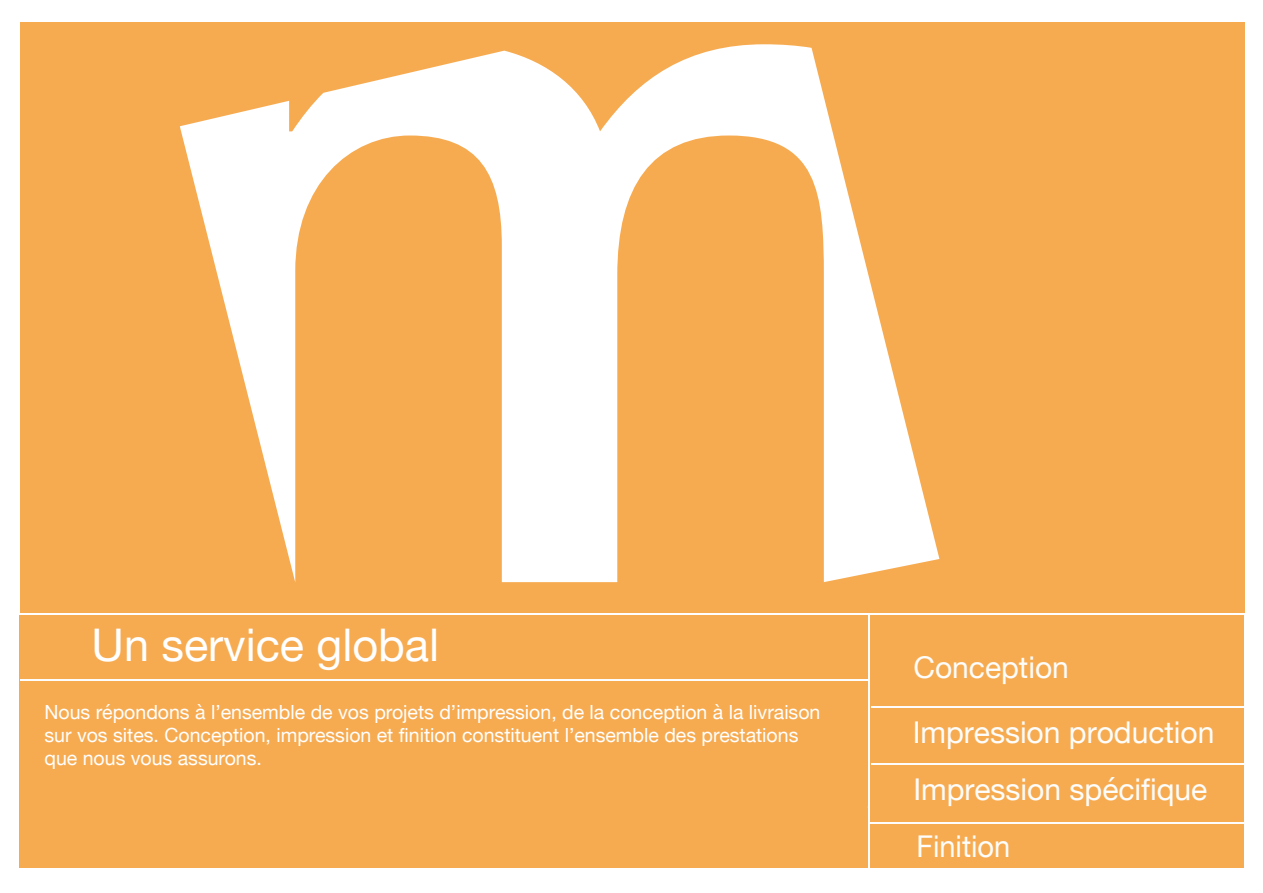
<style>
.page{position:relative;width:1263px;height:893px;background:#fff}
.page>*{position:absolute;margin:0;border:0;box-sizing:border-box;transform-origin:0 0}
.t1{font:45px "Helvetica Neue";color:#fff}
.t2{font:30px/65.4px "Helvetica Neue";color:#fdfdfb}
.t3{font:19.5px/23.4px "Helvetica Neue";color:#fff}
</style>
<div class="page">
<div style="left:20px;top:616px;width:1224px;height:252px;background:#f7ab51"></div>
<hr style="left:868px;top:613px;width:1px;height:254px;background:#fdfdfd">
<hr style="left:20px;top:679px;width:848px;height:1px;background:#fdfdfd">
<div style="left:20px;top:23px;width:1224px;height:590px;background:#f7ab51"></div>
<svg style="left:180px;top:44px;width:759px;height:538px"></svg>
<hr style="left:871px;top:763px;width:374px;height:2px;background:#fdfdfd">
<hr style="left:871px;top:706px;width:374px;height:2px;background:#fdfdfd">
<hr style="left:869px;top:822px;width:376px;height:2px;background:#fdfdfd">
<h1 class="t1" style="left:92px;top:613px;width:349px">Un service global</h1>
<p class="t3" style="left:45px;top:701px;width:777px">Nous répondons à l’ensemble de vos projets d’impression, de la conception à la livraison sur vos sites. Conception, impression et finition constituent l’ensemble des prestations que nous vous assurons.</p>
<h2 class="t2" style="left:913px;top:636px;width:303px">Conception<br>Impression production</h2>
<h2 class="t2" style="left:913px;top:762px;width:295px;line-height:57px">Impression spécifique<br>Finition</h2>
</div>
